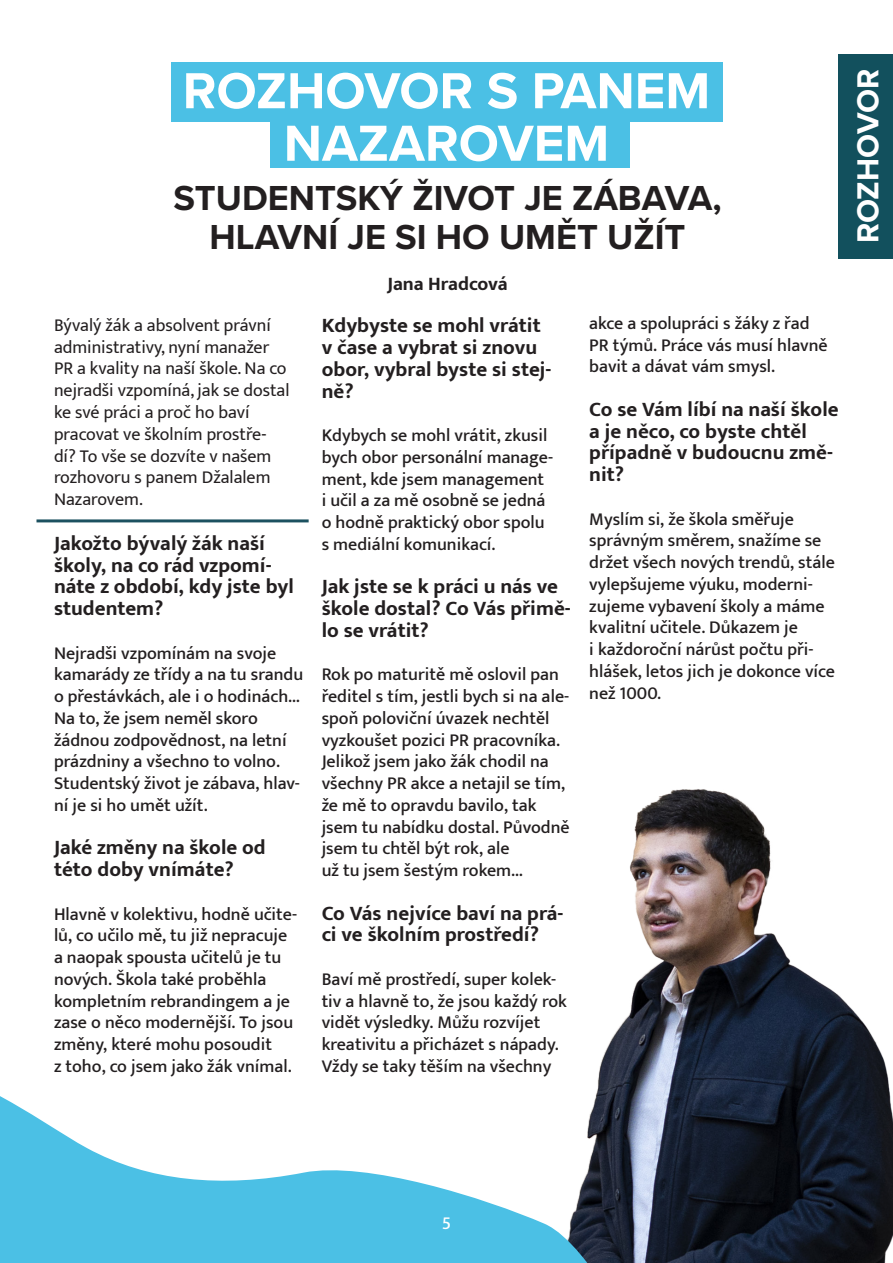
<style>
.page{position:relative;width:893px;height:1263px;background:#fff}
.page>*{position:absolute;margin:0;border:0;box-sizing:border-box;transform-origin:0 0}
.Nadpis{font:700 52.5px "Proxima Nova";color:#fff}
.Nadpis-2{font:700 36px "Proxima Nova";color:#231f20}
.Rubrika{font:700 31.5px "Proxima Nova";color:#fff}
.Obsah{font:700 21px/21.8px "Mukta";color:#231f20}
.Jméno{font:700 19.5px "Mukta";letter-spacing:-.005em;color:#231f20}
.Obsah-2{font:500 18px/21.8px "Mukta";color:#231f20}
.Obsah-3{font:18px/21.8px "Mukta";color:#231f20}
.Obsah-4{font:500 18px "Mukta";color:#fff}
</style>
<div class="page">
<img style="left:596px;top:789px;width:297px;height:474px">
<div style="left:171px;top:62px;width:551px;height:59px;background:#4bc0e5"></div>
<div style="left:270px;top:114px;width:359px;height:54px;background:#4bc0e5"></div>
<div style="left:839px;top:54px;width:54px;height:204px;background:#12505d"></div>
<hr style="left:36px;top:519px;width:273px;height:3px;background:#1c5160">
<svg style="left:0;top:1096px;width:596px;height:167px;fill:#4bc0e5"></svg>
<p class="Nadpis" style="left:183px;top:52px;width:529px">ROZHOVOR S PANEM</p>
<p class="Nadpis" style="left:284px;top:104px;width:327px">NAZAROVEM</p>
<p class="Nadpis-2" style="left:174px;top:171px;width:549px">STUDENTSKÝ ŽIVOT JE ZÁBAVA,</p>
<p class="Nadpis-2" style="left:210px;top:210px;width:477px">HLAVNÍ JE SI HO UMĚT UŽÍT</p>
<p class="Obsah-3" style="left:54px;top:314px;width:237px">Bývalý žák a absolvent právní administrativy, nyní manažer<br>PR a kvality na naší škole. Na co nejradši vzpomíná, jak se dostal ke své práci a proč ho baví pracovat ve školním prostře&shy;dí? To vše se dozvíte v našem rozhovoru s panem Džalalem<br>Nazarovem.</p>
<p class="Obsah" style="left:54px;top:532px;width:241px">Jakožto bývalý žák naší školy, na co rád vzpomí&shy;náte z období, kdy jste byl studentem?</p>
<p class="Obsah-2" style="left:54px;top:641px;width:251px">Nejradši vzpomínám na svoje kamarády ze třídy a na tu srandu o přestávkách, ale i o hodinách…<br>Na to, že jsem neměl skoro žádnou zodpovědnost, na letní prázdniny a všechno to volno.<br>Studentský život je zábava, hlav&shy;ní je si ho umět užít.</p>
<p class="Obsah" style="left:54px;top:836px;width:213px">Jaké změny na škole od této doby vnímáte?</p>
<p class="Obsah-2" style="left:54px;top:902px;width:245px">Hlavně v kolektivu, hodně učite&shy;lů, co učilo mě, tu již nepracuje a naopak spousta učitelů je tu nových. Škola také proběhla kompletním rebrandingem a je zase o něco modernější. To jsou změny, které mohu posoudit</p>
<p class="Obsah-2" style="left:54px;top:1055px;width:239px">z toho, co jsem jako žák vnímal.</p>
<p class="Jméno" style="left:387px;top:272px;width:122px">Jana Hradcová</p>
<p class="Obsah" style="left:322px;top:314px;width:231px">Kdybyste se mohl vrátit v čase a vybrat si znovu obor, vybral byste si stej&shy;ně?</p>
<p class="Obsah-2" style="left:322px;top:424px;width:233px">Kdybych se mohl vrátit, zkusil bych obor personální manage&shy;ment, kde jsem management</p>
<p class="Obsah-2" style="left:322px;top:489px;width:225px">i učil a za mě osobně se jedná</p>
<p class="Obsah-2" style="left:322px;top:511px;width:225px">o hodně praktický obor spolu</p>
<p class="Obsah-2" style="left:322px;top:533px;width:175px">s mediální komunikací.</p>
<p class="Obsah" style="left:322px;top:575px;width:251px">Jak jste se k práci u nás ve škole dostal? Co Vás přimě&shy;lo se vrátit?</p>
<p class="Obsah-2" style="left:322px;top:663px;width:250px">Rok po maturitě mě oslovil pan ředitel s tím, jestli bych si na ale&shy;spoň poloviční úvazek nechtěl vyzkoušet pozici PR pracovníka.<br>Jelikož jsem jako žák chodil na všechny PR akce a netajil se tím, že mě to opravdu bavilo, tak jsem tu nabídku dostal. Původně jsem tu chtěl být rok, ale</p>
<p class="Obsah-2" style="left:322px;top:859px;width:203px">už tu jsem šestým rokem…</p>
<p class="Obsah" style="left:322px;top:901px;width:243px">Co Vás nejvíce baví na prá&shy;ci ve školním prostředí?</p>
<p class="Obsah-2" style="left:322px;top:968px;width:247px">Baví mě prostředí, super kolek&shy;tiv a hlavně to, že jsou každý rok vidět výsledky. Můžu rozvíjet kreativitu a přicházet s nápady.<br>Vždy se taky těším na všechny</p>
<p class="Obsah-2" style="left:589px;top:312px;width:240px">akce a spolupráci s žáky z řad<br>PR týmů. Práce vás musí hlavně bavit a dávat vám smysl.</p>
<p class="Obsah" style="left:589px;top:398px;width:251px">Co se Vám líbí na naší škole a je něco, co byste chtěl případně v budoucnu změ&shy;nit?</p>
<p class="Obsah-2" style="left:589px;top:508px;width:247px">Myslím si, že škola směřuje správným směrem, snažíme se držet všech nových trendů, stále vylepšujeme výuku, moderni&shy;zujeme vybavení školy a máme kvalitní učitele. Důkazem je</p>
<p class="Obsah-2" style="left:589px;top:638px;width:247px">i každoroční nárůst počtu při&shy;hlášek, letos jich je dokonce více než 1000.</p>
<p class="Rubrika" style="left:844px;top:243px;width:176px;rotate:-90deg">ROZHOVOR</p>
<p class="Obsah-4" style="left:442px;top:1212px;width:11px">5</p>
</div>
